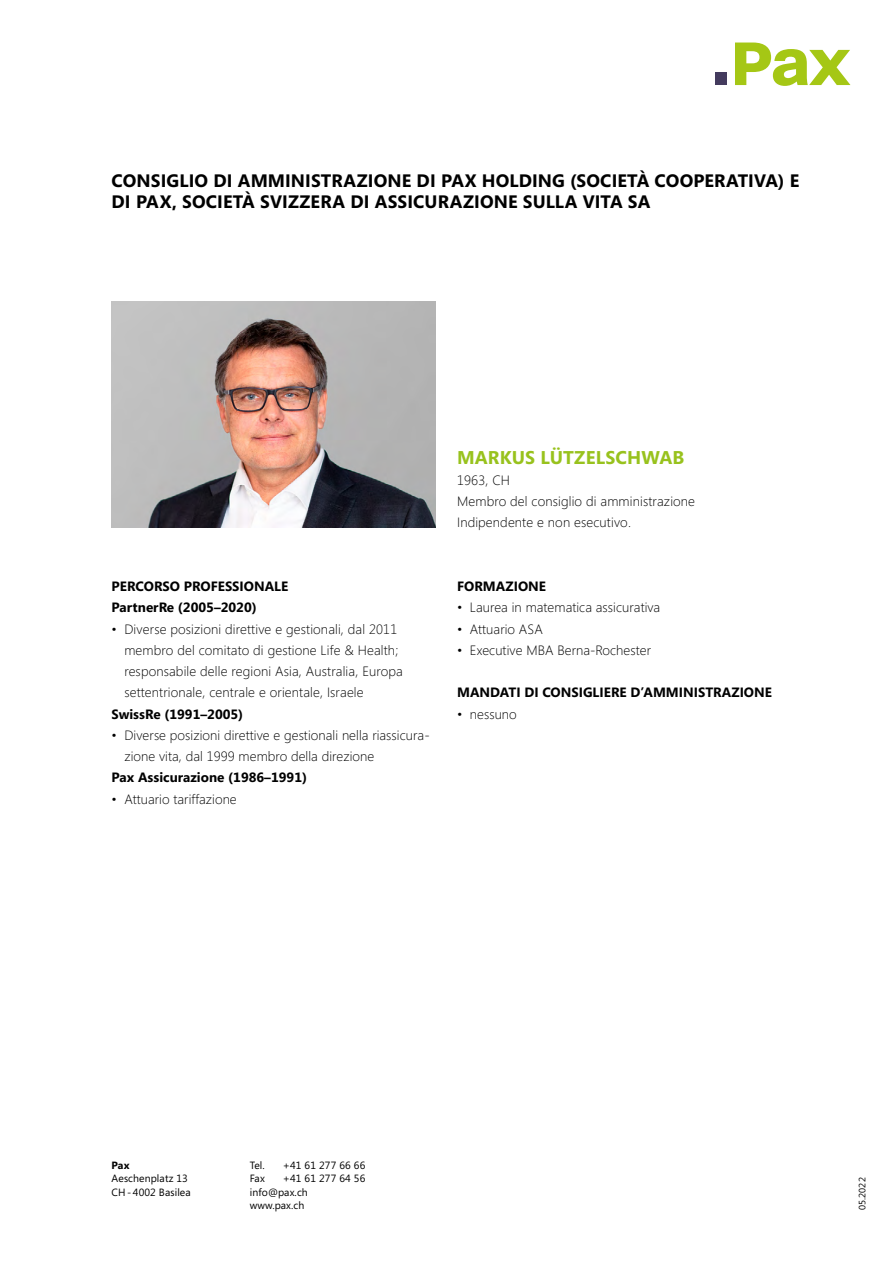
<style>
.page{position:relative;width:893px;height:1263px;background:#fff}
.page>*{position:absolute;margin:0;border:0;box-sizing:border-box;transform-origin:0 0}
.t1{font:700 18.45px "Segoe";letter-spacing:.005em;color:#98c21d}
.t2{font:700 18px/21.3px "Segoe";letter-spacing:.005em;color:#000}
.t3{font:300 13.5px/21.3px "Segoe";letter-spacing:.01em;color:#000}
.t4{font:700 13.5px/21.3px "Segoe";color:#000}
.t5{font:10.5px/13.5px "Segoe";letter-spacing:.01em;color:#000}
.t6{font:700 10.5px "Segoe";color:#000}
.t7{font:9.3px "Segoe";letter-spacing:.005em;color:#000}
</style>
<div class="page">
<svg style="left:735px;top:43px;width:115px;height:43px"></svg>
<div style="left:715px;top:73px;width:12px;height:12px;background:#443b5e"></div>
<img style="left:112px;top:302px;width:324px;height:225px">
<h2 class="t2" style="left:112px;top:169px;width:689px">CONSIGLIO DI AMMINISTRAZIONE DI PAX HOLDING (SOCIETÀ COOPERATIVA) E<br>DI PAX, SOCIETÀ SVIZZERA DI ASSICURAZIONE SULLA VITA SA</h2>
<p class="t4" style="left:112px;top:575px;width:178px">PERCORSO PROFESSIONALE<br>PartnerRe (2005–2020)</p>
<p class="t3" style="left:124px;top:618px;width:280px;text-indent:-13px">• Diverse posizioni direttive e gestionali, dal 2011 membro del comitato di gestione Life &amp; Health; responsabile delle regioni Asia, Australia, Europa settentrionale, centrale e orientale, Israele</p>
<p class="t4" style="left:112px;top:703px;width:133px">SwissRe (1991–2005)</p>
<p class="t3" style="left:124px;top:725px;width:307px;text-indent:-13px">• Diverse posizioni direttive e gestionali nella riassicura&shy;zione vita, dal 1999 membro della direzione</p>
<p class="t4" style="left:112px;top:766px;width:197px">Pax Assicurazione (1986–1991)</p>
<p class="t3" style="left:112px;top:788px;width:127px">• Attuario tariffazione</p>
<h1 class="t1" style="left:457px;top:444px;width:229px">MARKUS LÜTZELSCHWAB</h1>
<p class="t3" style="left:457px;top:469px;width:239px">1963, CH<br>Membro del consiglio di amministrazione<br>Indipendente e non esecutivo.</p>
<p class="t4" style="left:457px;top:575px;width:90px">FORMAZIONE</p>
<p class="t3" style="left:457px;top:597px;width:204px">• Laurea in matematica assicurativa</p>
<p class="t3" style="left:457px;top:618px;width:87px">• Attuario ASA</p>
<p class="t3" style="left:457px;top:640px;width:196px">• Executive MBA Berna-Rochester</p>
<p class="t4" style="left:457px;top:681px;width:316px">MANDATI DI CONSIGLIERE D’AMMINISTRAZIONE</p>
<p class="t3" style="left:457px;top:703px;width:61px">• nessuno</p>
<p class="t6" style="left:112px;top:1158px;width:19px">Pax</p>
<p class="t5" style="left:112px;top:1172px;width:81px">Aeschenplatz 13<br>CH - 4002 Basilea</p>
<p class="t5" style="left:250px;top:1158px;width:16px">Tel.</p>
<p class="t5" style="left:283px;top:1158px;width:84px">+41 61 277 66 66</p>
<p class="t5" style="left:250px;top:1172px;width:17px">Fax</p>
<p class="t5" style="left:250px;top:1172px;width:117px;text-indent:33px">+41 61 277 64 56 info@pax.ch<br>www.pax.ch</p>
<p class="t7" style="left:856px;top:1210px;width:34px;rotate:-90deg">05.2022</p>
</div>
